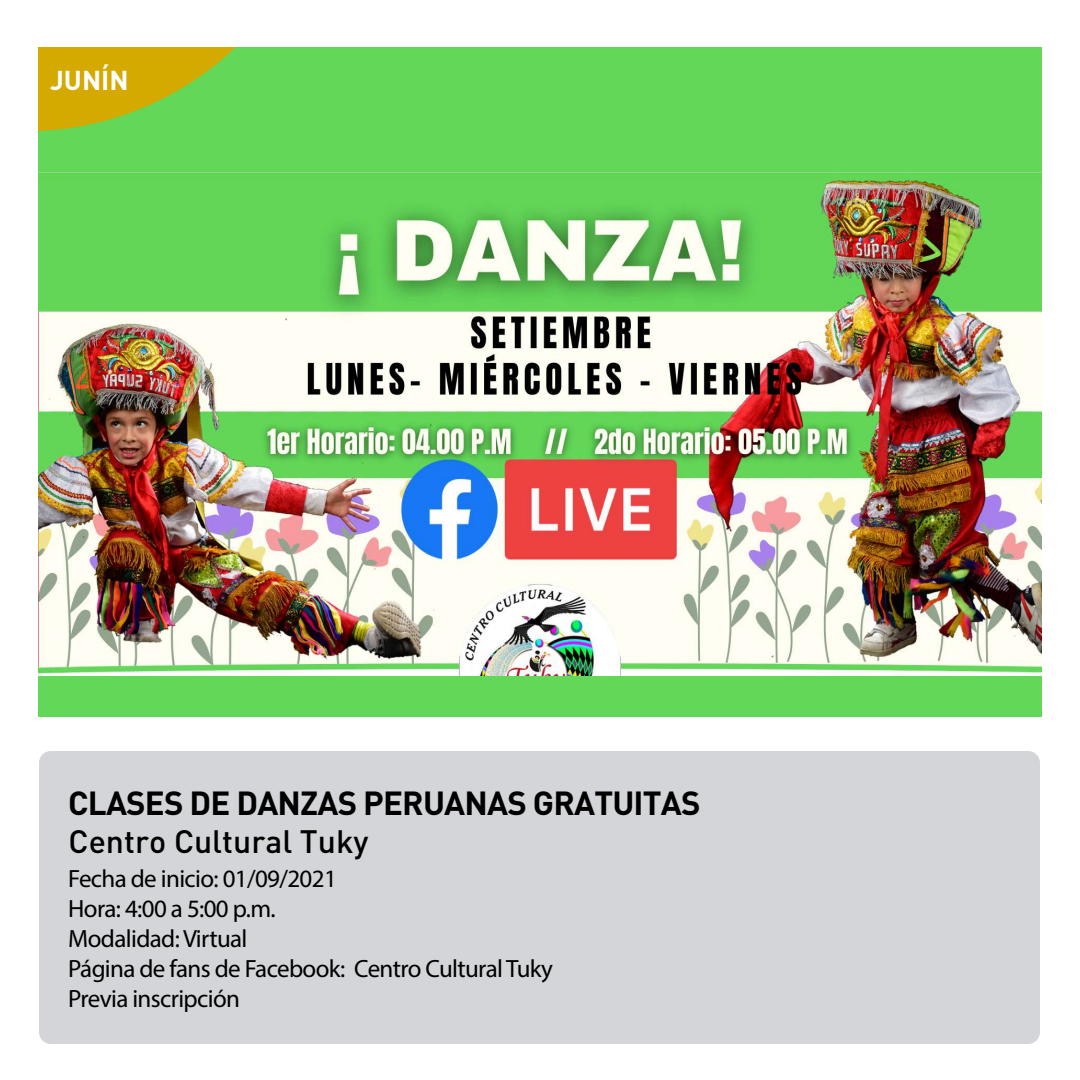
<style>
.page{position:relative;width:1080px;height:1080px;background:#fff}
.page>*{position:absolute;margin:0;border:0;box-sizing:border-box;transform-origin:0 0}
.t1{font:700 33px "DIN";letter-spacing:-.025em;color:#000}
.t2{font:500 32px "DIN";color:#000}
.t3{font:700 27px "DIN";color:#fff}
.t4{font:25px/30px "Myriad Pro";letter-spacing:-.025em;color:#000}
</style>
<div class="page">
<div style="left:39px;top:751px;width:1001px;height:293px;background:#d3d5d9;border-radius:12px"></div>
<div style="left:38px;top:47px;width:1004px;height:670px;background:#62d758"></div>
<svg style="left:38px;top:47px;width:198px;height:84px"></svg>
<img style="left:38px;top:172px;width:1004px;height:504px">
<p class="t3" style="left:50px;top:62px;width:80px">JUNÍN</p>
<h1 class="t1" style="left:68px;top:782px;width:634px">CLASES DE DANZAS PERUANAS GRATUITAS</h1>
<p class="t2" style="left:69px;top:821px;width:301px">Centro Cultural Tuky</p>
<p class="t4" style="left:68px;top:863px;width:486px">Fecha de inicio: 01/09/2021<br>Hora: 4:00 a 5:00 p.m.<br>Modalidad: Virtual<br>Página de fans de Facebook: Centro Cultural Tuky<br>Previa inscripción</p>
</div>
